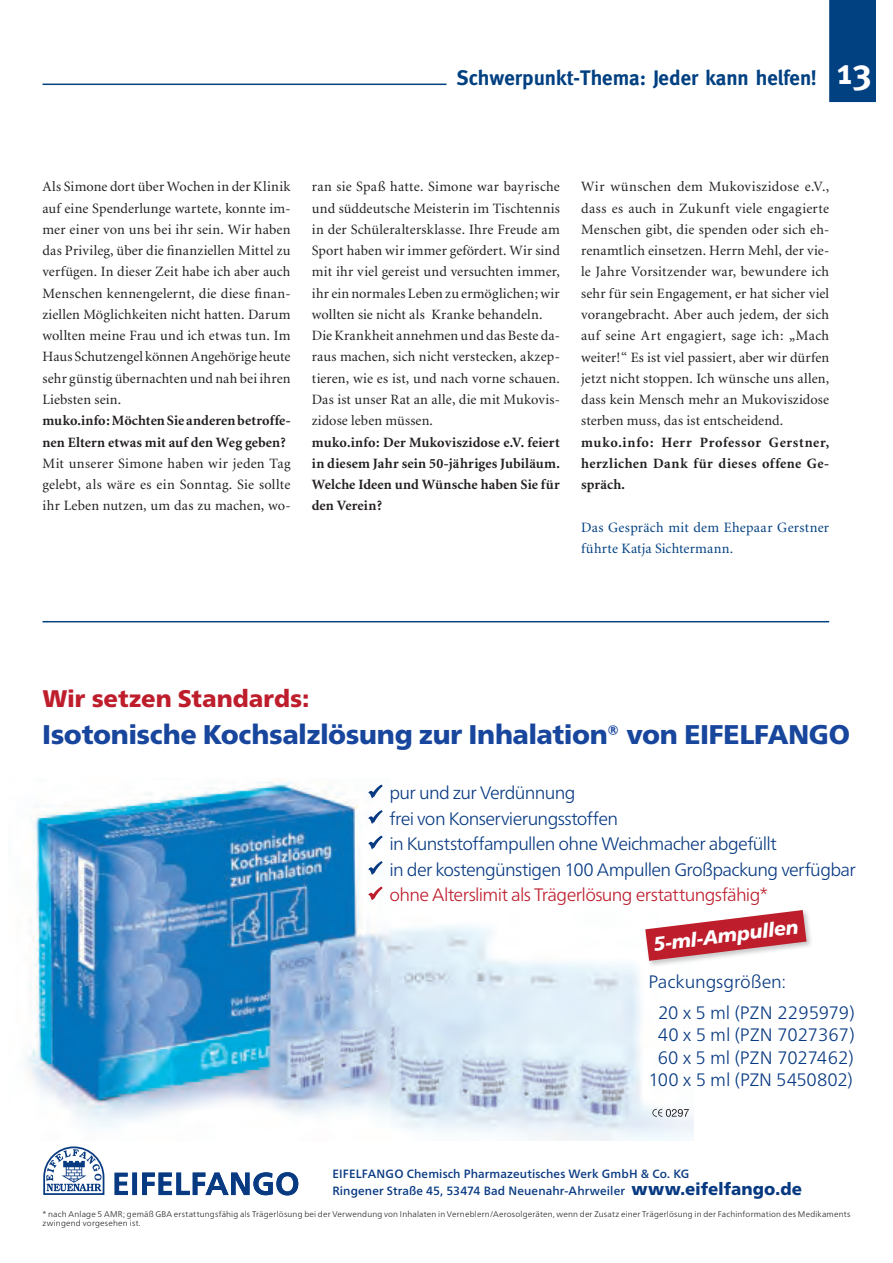
<style>
.page{position:relative;width:893px;height:1263px;background:#fff}
.page>*{position:absolute;margin:0;border:0;box-sizing:border-box;transform-origin:0 0}
.t1{font:900 27px "Frutiger Neue LT Pro";letter-spacing:-.01em;color:#18469d}
.t2{font:900 24px "Frutiger Neue LT Pro";color:#be1d2c}
.t3{font:700 21px "Meta";color:#014081}
.t4{font:italic 900 19.5px "Frutiger Neue LT Pro";color:#fff}
.t5{font:300 18px "Frutiger Neue LT Pro";letter-spacing:-.035em;color:#083a82}
.t6{font:300 18px/22.5px "Frutiger Neue LT Pro";letter-spacing:-.005em;color:#083a82}
.t7{font:300 18px "Frutiger Neue LT Pro";letter-spacing:-.035em;color:#be1d2c}
.t8{font:14.25px/21.3px "Minion";letter-spacing:.01em;color:#231f20;text-align:justify}
.t9{font:700 14.25px/21.3px "Minion";letter-spacing:.01em;color:#231f20;text-align:justify}
.t10{font:14.25px/21.3px "Minion";letter-spacing:.02em;color:#014081}
.t11{font:500 12px/16.5px "Frutiger Neue LT Pro";letter-spacing:.01em;color:#083a82}
.t12{font:300 8.25px/9px "Frutiger Neue LT Pro";letter-spacing:.025em;color:#231f20}
.s1{font-size:36px;color:#fff}
.s2{font-weight:900;font-size:17.25px}
</style>
<div class="page">
<div style="left:829px;top:0;width:47px;height:102px;background:#014081"></div>
<hr style="left:43px;top:84px;width:403px;height:1px;background:#014081">
<hr style="left:43px;top:621px;width:786px;height:1px;background:#014081">
<img style="left:26px;top:779px;width:668px;height:361px">
<svg style="left:367px;top:885px;width:17px;height:18px"></svg>
<div style="left:644px;top:908px;width:169px;height:60px;background:#231f20;opacity:.25"></div>
<svg style="left:645px;top:910px;width:162px;height:51px"></svg>
<svg style="left:652px;top:1109px;width:37px;height:8px"></svg>
<svg style="left:43px;top:1146px;width:62px;height:49px"></svg>
<svg style="left:114px;top:1172px;width:14px;height:23px"></svg>
<hr style="left:133px;top:1173px;width:4px;height:21px;background:#083a82">
<div style="left:132px;top:1173px;width:5px;height:22px;border:1px solid #083a82"></div>
<svg style="left:142px;top:1172px;width:156px;height:23px"></svg>
<svg style="left:367px;top:783px;width:33px;height:18px"></svg>
<svg style="left:367px;top:809px;width:33px;height:17px"></svg>
<svg style="left:367px;top:834px;width:33px;height:18px"></svg>
<svg style="left:367px;top:860px;width:33px;height:17px"></svg>
<h3 class="t3" style="left:457px;top:66px;width:416px">Schwerpunkt-Thema: Jeder kann helfen! <span class="s1">13</span></h3>
<p class="t8" style="left:43px;top:177px;width:250px">Als Simone dort über Wochen in der Klinik auf eine Spenderlunge wartete, konnte im&shy;mer einer von uns bei ihr sein. Wir haben das Privileg, über die finanziellen Mittel zu verfügen. In dieser Zeit habe ich aber auch Menschen kennengelernt, die diese finan&shy;ziellen Möglichkeiten nicht hatten. Darum wollten meine Frau und ich etwas tun. Im Haus Schutzengel können Angehörige heute sehr günstig übernachten und nah bei ihren Liebsten sein.</p>
<p class="t9" style="left:43px;top:410px;width:250px">muko.info: Möchten Sie anderen betroffe&shy;nen Eltern etwas mit auf den Weg geben?</p>
<p class="t8" style="left:43px;top:453px;width:250px">Mit unserer Simone haben wir jeden Tag gelebt, als wäre es ein Sonntag. Sie sollte ihr Leben nutzen, um das zu machen, wo-</p>
<p class="t8" style="left:312px;top:177px;width:250px;text-align:left">ran sie Spaß hatte. Simone war bayrische und süddeutsche Meisterin im Tischtennis in der Schüleraltersklasse. Ihre Freude am Sport haben wir immer gefördert. Wir sind mit ihr viel gereist und versuchten immer, ihr ein normales Leben zu ermöglichen; wir wollten sie nicht als Kranke behandeln.<br>Die Krankheit annehmen und das Beste da&shy;raus machen, sich nicht verstecken, akzep&shy;tieren, wie es ist, und nach vorne schauen.<br>Das ist unser Rat an alle, die mit Mukovis&shy;zidose leben müssen.</p>
<p class="t9" style="left:312px;top:432px;width:250px">muko.info: Der Mukoviszidose e.V. feiert in diesem Jahr sein 50-jähriges Jubiläum.<br>Welche Ideen und Wünsche haben Sie für den Verein?</p>
<p class="t8" style="left:581px;top:177px;width:250px">Wir wünschen dem Mukoviszidose e.V., dass es auch in Zukunft viele engagierte Menschen gibt, die spenden oder sich eh&shy;renamtlich einsetzen. Herrn Mehl, der vie&shy;le Jahre Vorsitzender war, bewundere ich sehr für sein Engagement, er hat sicher viel vorangebracht. Aber auch jedem, der sich auf seine Art engagiert, sage ich: „Mach weiter!“ Es ist viel passiert, aber wir dürfen jetzt nicht stoppen. Ich wünsche uns allen, dass kein Mensch mehr an Mukoviszidose sterben muss, das ist entscheidend.</p>
<p class="t9" style="left:581px;top:432px;width:250px">muko.info: Herr Professor Gerstner, herzlichen Dank für dieses offene Ge&shy;spräch.</p>
<p class="t10" style="left:581px;top:517px;width:250px">Das Gespräch mit dem Ehepaar Gerstner führte Katja Sichtermann.</p>
<h2 class="t2" style="left:43px;top:684px;width:268px">Wir setzen Standards:</h2>
<h1 class="t1" style="left:43px;top:718px;width:809px">Isotonische Kochsalzlösung zur Inhalation® von EIFELFANGO</h1>
<p class="t5" style="left:368px;top:782px;width:209px">✓ pur und zur Verdünnung</p>
<p class="t5" style="left:368px;top:808px;width:251px">✓ frei von Konservierungsstoffen</p>
<p class="t5" style="left:368px;top:833px;width:410px">✓ in Kunststoffampullen ohne Weichmacher abgefüllt</p>
<p class="t5" style="left:368px;top:859px;width:489px">✓ in der kostengünstigen 100 Ampullen Großpackung verfügbar</p>
<p class="t7" style="left:368px;top:884px;width:401px">✓ ohne Alterslimit als Trägerlösung erstattungsfähig*</p>
<h3 class="t4" style="left:652px;top:932px;width:147px;rotate:-7deg">5-ml-Ampullen</h3>
<p class="t6" style="left:658px;top:965px;width:198px;line-height:31px;text-indent:-10px">Packungsgrößen:<br>20 x 5 ml (PZN 2295979)</p>
<p class="t6" style="left:648px;top:1023px;width:208px;text-align:center">40 x 5 ml (PZN 7027367)<br>60 x 5 ml (PZN 7027462)<br>100 x 5 ml (PZN 5450802)</p>
<p class="t11" style="left:332px;top:1166px;width:471px">EifElfango Chemisch Pharmazeutisches Werk gmbH &amp; Co. Kg<br>Ringener Straße 45, 53474 Bad neuenahr-ahrweiler <span class="s2">www.eifelfango.de</span></p>
<p class="t12" style="left:43px;top:1210px;width:809px">* nach Anlage 5 AMR; gemäß GBA erstattungsfähig als Trägerlösung bei der Verwendung von Inhalaten in Verneblern/Aerosolgeräten, wenn der Zusatz einer Trägerlösung in der Fachinformation des Medikaments zwingend vorgesehen ist.</p>
</div>
